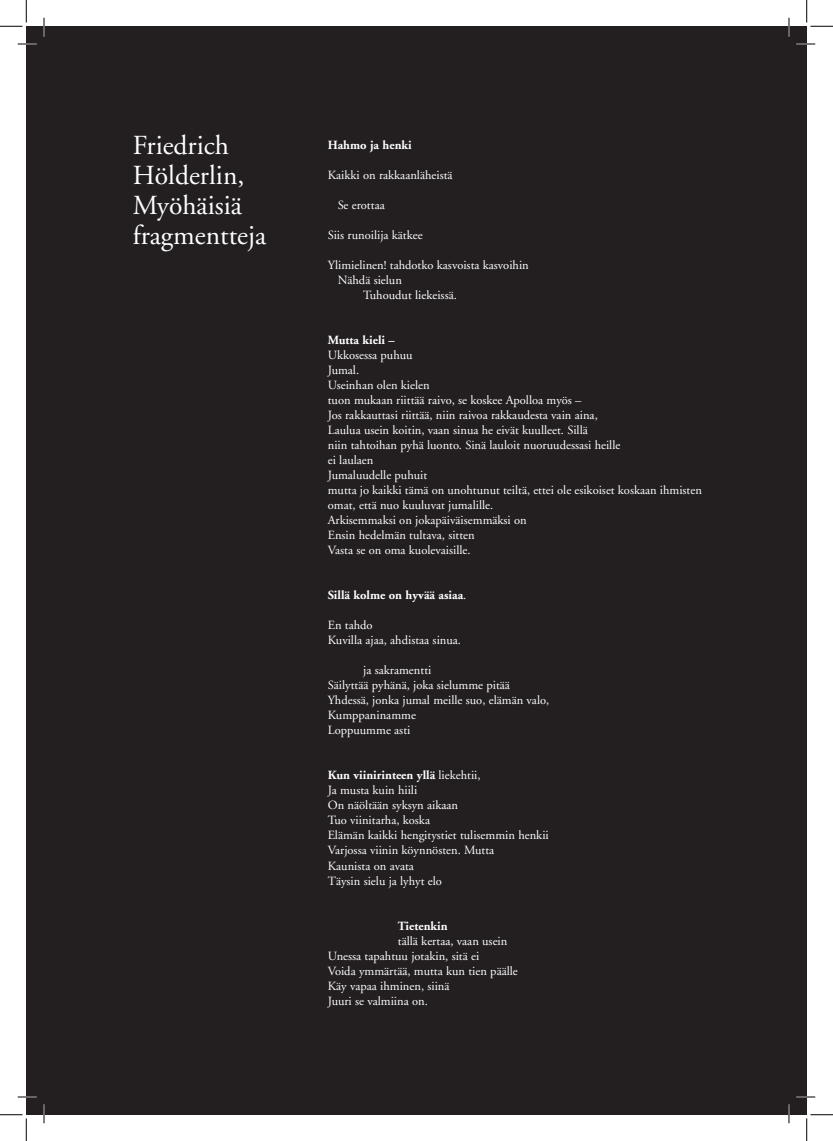
<style>
.page{position:relative;width:833px;height:1141px;background:#fff}
.page>*{position:absolute;margin:0;border:0;box-sizing:border-box;transform-origin:0 0}
.t1{font:27.5px/30px "Adobe Garamond";color:#fff}
.t2{font:12.5px/15px "Adobe Garamond";color:#fff}
.t3{font:700 12.5px "Adobe Garamond";color:#fff}
.s1{font-weight:400}
.s2{font-weight:700}
</style>
<div class="page">
<div style="left:26px;top:26px;width:780px;height:1088px;background:#231f20"></div>
<svg style="left:18px;top:43px;width:18px;height:2px"></svg>
<svg style="left:796px;top:43px;width:18px;height:2px"></svg>
<svg style="left:18px;top:1096px;width:18px;height:1px"></svg>
<svg style="left:796px;top:1096px;width:18px;height:1px"></svg>
<svg style="left:43px;top:18px;width:2px;height:18px"></svg>
<svg style="left:43px;top:1104px;width:2px;height:19px"></svg>
<svg style="left:788px;top:18px;width:1px;height:18px"></svg>
<svg style="left:787px;top:1104px;width:2px;height:19px"></svg>
<svg style="left:0;top:0;width:27px;height:27px"></svg>
<svg style="left:0;top:1114px;width:27px;height:26px"></svg>
<svg style="left:806px;top:0;width:25px;height:27px"></svg>
<svg style="left:806px;top:1114px;width:25px;height:26px"></svg>
<h1 class="t1" style="left:133px;top:131px;width:135px">Friedrich<br>Hölderlin,<br>Myöhäisiä fragmentteja</h1>
<p class="t3" style="left:327px;top:138px;width:85px">Hahmo ja henki</p>
<p class="t2" style="left:327px;top:168px;width:126px">Kaikki on rakkaanläheistä</p>
<p class="t2" style="left:337px;top:198px;width:49px">Se erottaa</p>
<p class="t2" style="left:327px;top:228px;width:96px">Siis runoilija kätkee</p>
<p class="t2" style="left:327px;top:258px;width:202px">Ylimielinen! tahdotko kasvoista kasvoihin</p>
<p class="t2" style="left:337px;top:273px;width:66px">Nähdä sielun</p>
<p class="t2" style="left:363px;top:288px;width:95px">Tuhoudut liekeissä.</p>
<p class="t3" style="left:327px;top:333px;width:68px">Mutta kieli –</p>
<p class="t2" style="left:327px;top:348px;width:375px">Ukkosessa puhuu<br>Jumal.<br>Useinhan olen kielen<br>tuon mukaan riittää raivo, se koskee Apolloa myös –<br>Jos rakkauttasi riittää, niin raivoa rakkaudesta vain aina,<br>Laulua usein koitin, vaan sinua he eivät kuulleet. Sillä<br>niin tahtoihan pyhä luonto. Sinä lauloit nuoruudessasi heille<br>ei laulaen<br>Jumaluudelle puhuit<br>mutta jo kaikki tämä on unohtunut teiltä, ettei ole esikoiset koskaan ihmisten omat, että nuo kuuluvat jumalille.<br>Arkisemmaksi on jokapäiväisemmäksi on<br>Ensin hedelmän tultava, sitten<br>Vasta se on oma kuolevaisille.</p>
<p class="t3" style="left:327px;top:588px;width:140px">Sillä kolme on hyvää asiaa<span class="s1">.</span></p>
<p class="t2" style="left:327px;top:618px;width:135px">En tahdo<br>Kuvilla ajaa, ahdistaa sinua.</p>
<p class="t2" style="left:327px;top:663px;width:223px;text-indent:35px">ja sakramentti<br>Säilyttää pyhänä, joka sielumme pitää<br>Yhdessä, jonka jumal meille suo, elämän valo,<br>Kumppaninamme<br>Loppuumme asti</p>
<p class="t2" style="left:327px;top:768px;width:222px"><span class="s2">Kun viinirinteen yllä</span> liekehtii,<br>Ja musta kuin hiili<br>On näöltään syksyn aikaan<br>Tuo viinitarha, koska<br>Elämän kaikki hengitystiet tulisemmin henkii<br>Varjossa viinin köynnösten. Mutta<br>Kaunista on avata<br>Täysin sielu ja lyhyt elo</p>
<p class="t3" style="left:397px;top:918px;width:51px">Tietenkin</p>
<p class="t2" style="left:327px;top:933px;width:191px;text-indent:70px">tällä kertaa, vaan usein<br>Unessa tapahtuu jotakin, sitä ei<br>Voida ymmärtää, mutta kun tien päälle<br>Käy vapaa ihminen, siinä<br>Juuri se valmiina on.</p>
</div>
